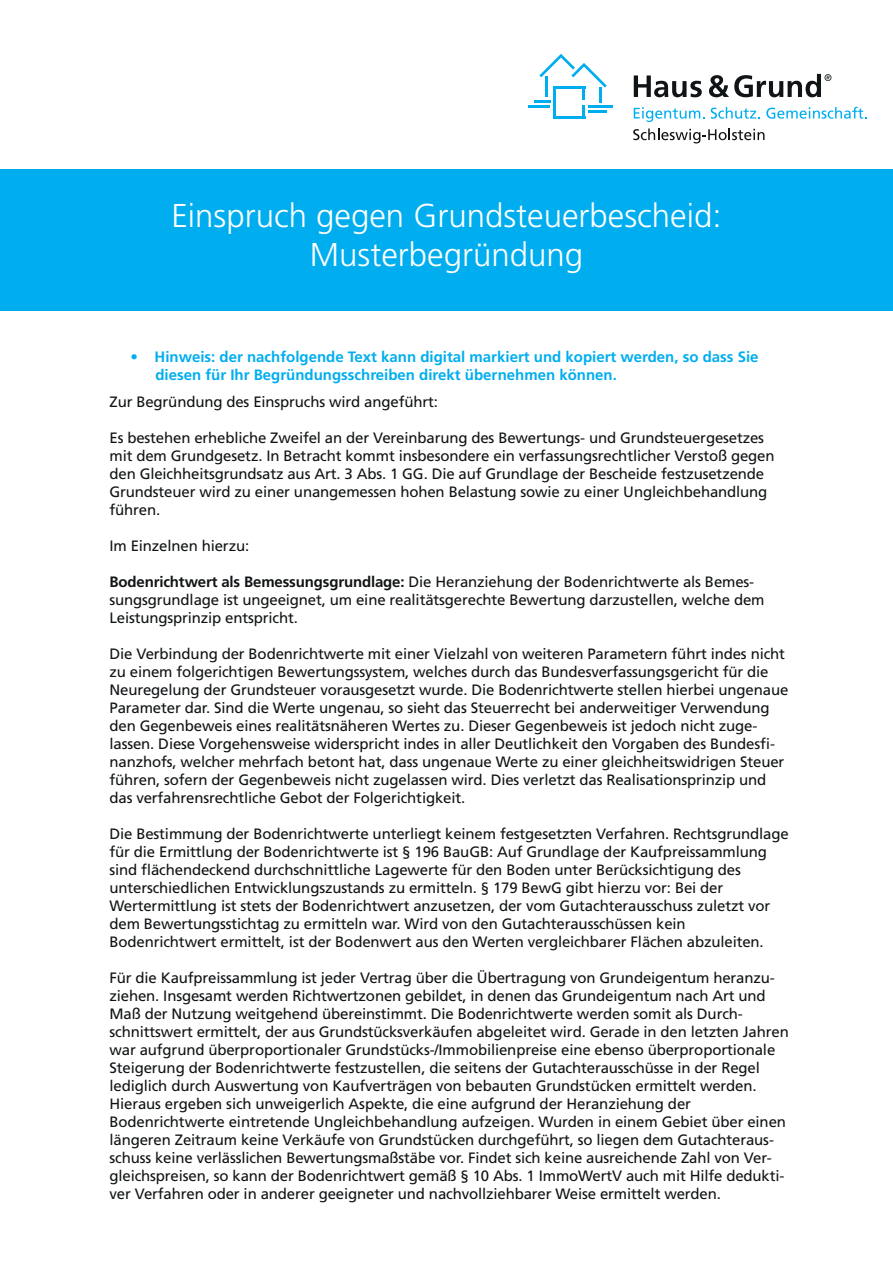
<style>
.page{position:relative;width:893px;height:1263px;background:#fff}
.page>*{position:absolute;margin:0;border:0;box-sizing:border-box;transform-origin:0 0}
.t1{font:300 33px/39.6px "Frutiger LT Std";color:#fff;text-align:center}
.t2{font:15px/18px "Frutiger LT Std";letter-spacing:-.01em;color:#111416}
.t3{font:700 15px/18px "Frutiger LT Std";color:#00aeef}
.s1{font-weight:700}
</style>
<div class="page">
<hr style="left:553px;top:86px;width:3px;height:33px;background:#00aeef">
<hr style="left:582px;top:105px;width:3px;height:14px;background:#00aeef">
<hr style="left:553px;top:116px;width:32px;height:3px;background:#00aeef">
<hr style="left:588px;top:110px;width:19px;height:3px;background:#00aeef">
<hr style="left:588px;top:105px;width:24px;height:3px;background:#00aeef">
<hr style="left:529px;top:105px;width:21px;height:3px;background:#00aeef">
<svg style="left:534px;top:54px;width:73px;height:48px"></svg>
<svg style="left:634px;top:75px;width:68px;height:22px"></svg>
<svg style="left:709px;top:74px;width:122px;height:23px"></svg>
<svg style="left:634px;top:107px;width:70px;height:15px"></svg>
<svg style="left:711px;top:107px;width:49px;height:12px"></svg>
<svg style="left:766px;top:107px;width:101px;height:12px"></svg>
<svg style="left:633px;top:128px;width:131px;height:15px"></svg>
<div style="left:0;top:169px;width:893px;height:141px;background:#00aeef"></div>
<h1 class="t1" style="left:171px;top:196px;width:552px">Einspruch gegen Grundsteuerbescheid:<br>Musterbegründung</h1>
<p class="t3" style="left:155px;top:348px;width:605px;text-indent:-25px">• Hinweis: der nachfolgende Text kann digital markiert und kopiert werden, so dass Sie diesen für Ihr Begründungsschreiben direkt übernehmen können.</p>
<p class="t2" style="left:109px;top:393px;width:330px">Zur Begründung des Einspruchs wird angeführt:</p>
<p class="t2" style="left:109px;top:429px;width:667px">Es bestehen erhebliche Zweifel an der Vereinbarung des Bewertungs- und Grundsteuergesetzes mit dem Grundgesetz. In Betracht kommt insbesondere ein verfassungsrechtlicher Verstoß gegen den Gleichheitsgrundsatz aus Art. 3 Abs. 1 GG. Die auf Grundlage der Bescheide festzusetzende Grundsteuer wird zu einer unangemessen hohen Belastung sowie zu einer Ungleichbehandlung führen.</p>
<p class="t2" style="left:109px;top:537px;width:141px">Im Einzelnen hierzu:</p>
<p class="t2" style="left:109px;top:573px;width:657px"><span class="s1">Bodenrichtwert als Bemessungsgrundlage:</span> Die Heranziehung der Bodenrichtwerte als Bemes&shy;sungsgrundlage ist ungeeignet, um eine realitätsgerechte Bewertung darzustellen, welche dem<br>Leistungsprinzip entspricht.</p>
<p class="t2" style="left:109px;top:645px;width:680px">Die Verbindung der Bodenrichtwerte mit einer Vielzahl von weiteren Parametern führt indes nicht zu einem folgerichtigen Bewertungssystem, welches durch das Bundesverfassungsgericht für die Neuregelung der Grundsteuer vorausgesetzt wurde. Die Bodenrichtwerte stellen hierbei ungenaue Parameter dar. Sind die Werte ungenau, so sieht das Steuerrecht bei anderweitiger Verwendung den Gegenbeweis eines realitätsnäheren Wertes zu. Dieser Gegenbeweis ist jedoch nicht zuge&shy;lassen. Diese Vorgehensweise widerspricht indes in aller Deutlichkeit den Vorgaben des Bundesfi&shy;nanzhofs, welcher mehrfach betont hat, dass ungenaue Werte zu einer gleichheitswidrigen Steuer führen, sofern der Gegenbeweis nicht zugelassen wird. Dies verletzt das Realisationsprinzip und das verfahrensrechtliche Gebot der Folgerichtigkeit.</p>
<p class="t2" style="left:109px;top:825px;width:681px">Die Bestimmung der Bodenrichtwerte unterliegt keinem festgesetzten Verfahren. Rechtsgrundlage für die Ermittlung der Bodenrichtwerte ist § 196 BauGB: Auf Grundlage der Kaufpreissammlung sind flächendeckend durchschnittliche Lagewerte für den Boden unter Berücksichtigung des unterschiedlichen Entwicklungszustands zu ermitteln. § 179 BewG gibt hierzu vor: Bei der Wertermittlung ist stets der Bodenrichtwert anzusetzen, der vom Gutachterausschuss zuletzt vor dem Bewertungsstichtag zu ermitteln war. Wird von den Gutachterausschüssen kein Bodenrichtwert ermittelt, ist der Bodenwert aus den Werten vergleichbarer Flächen abzuleiten.</p>
<p class="t2" style="left:109px;top:969px;width:681px">Für die Kaufpreissammlung ist jeder Vertrag über die Übertragung von Grundeigentum heranzu&shy;ziehen. Insgesamt werden Richtwertzonen gebildet, in denen das Grundeigentum nach Art und Maß der Nutzung weitgehend übereinstimmt. Die Bodenrichtwerte werden somit als Durch&shy;schnittswert ermittelt, der aus Grundstücksverkäufen abgeleitet wird. Gerade in den letzten Jahren war aufgrund überproportionaler Grundstücks-/Immobilienpreise eine ebenso überproportionale Steigerung der Bodenrichtwerte festzustellen, die seitens der Gutachterausschüsse in der Regel lediglich durch Auswertung von Kaufverträgen von bebauten Grundstücken ermittelt werden.<br>Hieraus ergeben sich unweigerlich Aspekte, die eine aufgrund der Heranziehung der Bodenrichtwerte eintretende Ungleichbehandlung aufzeigen. Wurden in einem Gebiet über einen längeren Zeitraum keine Verkäufe von Grundstücken durchgeführt, so liegen dem Gutachteraus&shy;schuss keine verlässlichen Bewertungsmaßstäbe vor. Findet sich keine ausreichende Zahl von Ver&shy;gleichspreisen, so kann der Bodenrichtwert gemäß § 10 Abs. 1 ImmoWertV auch mit Hilfe dedukti&shy;ver Verfahren oder in anderer geeigneter und nachvollziehbarer Weise ermittelt werden.</p>
</div>
